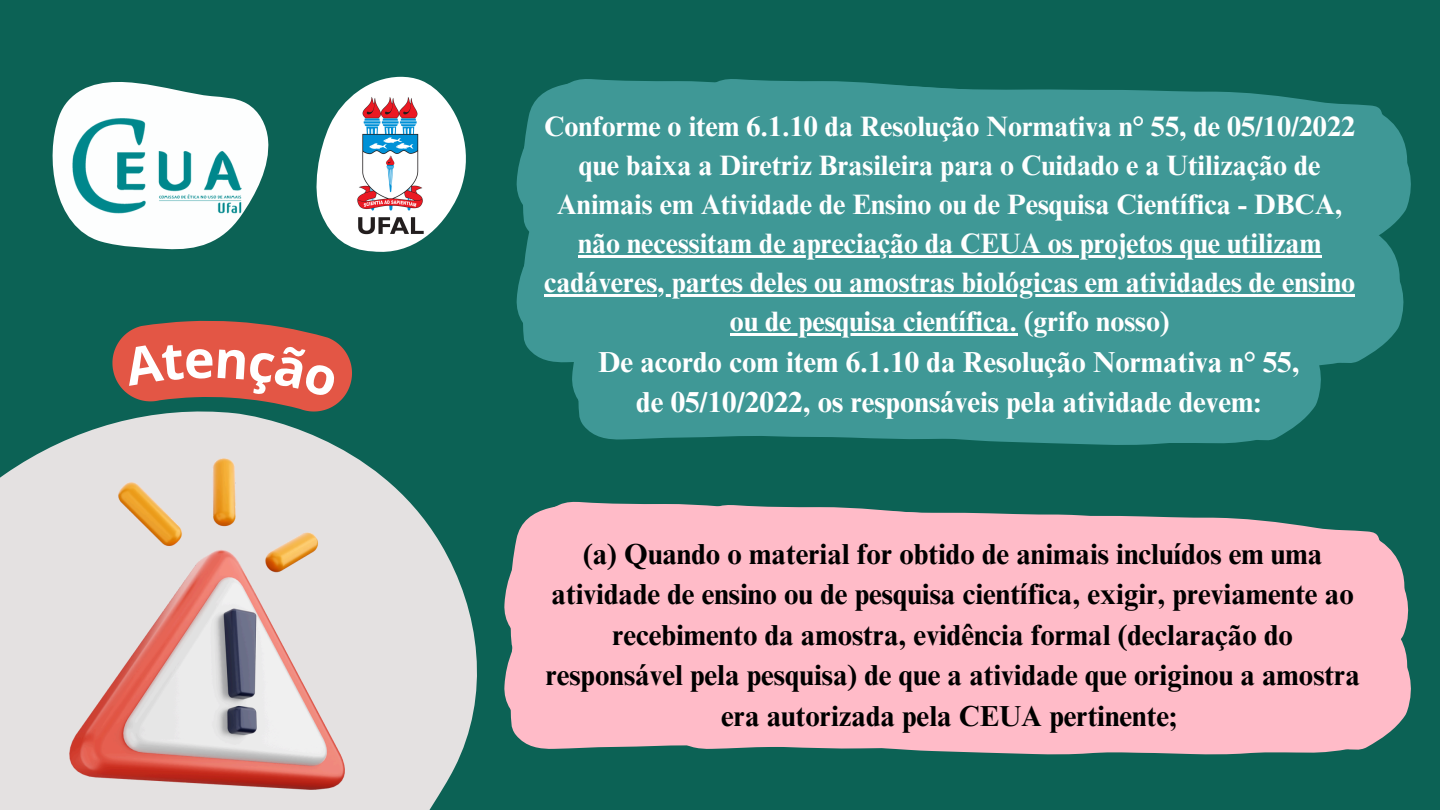
<style>
.page{position:relative;width:1440px;height:810px;background:#0c6255}
.page>*{position:absolute;margin:0;border:0;box-sizing:border-box;transform-origin:0 0}
.t1{font:700 28.9px/40.5px "Times NRMT Pro";color:#000;text-align:center}
.t2{font:700 28.9px/40.5px "Times NRMT Pro";color:#fff;text-align:center}
.t3{font:700 28.1px/39px "Times NRMT Pro";color:#fff;text-align:center}
</style>
<div class="page">
<svg style="left:1263px;top:738px;width:119px;height:15px;background:#d4abb3"></svg>
<svg style="left:785px;top:738px;width:478px;height:17px;fill:#ffbbc8"></svg>
<svg style="left:1260px;top:520px;width:151px;height:198px;background:#e8b2bd"></svg>
<div style="left:785px;top:715px;width:475px;height:12px;background:#ffbbc8"></div>
<div style="left:785px;top:507px;width:478px;height:208px;background:#ffbbc8"></div>
<svg style="left:1330px;top:312px;width:73px;height:52px;fill:#3f9896"></svg>
<div style="left:785px;top:312px;width:545px;height:133px;background:#3f9896"></div>
<svg style="left:1275px;top:95px;width:136px;height:197px;background:#39918e"></svg>
<div style="left:785px;top:304px;width:483px;height:8px;background:#3f9896"></div>
<svg style="left:785px;top:292px;width:487px;height:12px;background:#51a1a0"></svg>
<div style="left:516px;top:79px;width:759px;height:213px;background:#3f9896"></div>
<svg style="left:0;top:214px;width:785px;height:596px"></svg>
<img style="left:69px;top:459px;width:275px;height:331px">
<hr style="left:578px;top:255px;width:743px;height:2px;background:#fff">
<hr style="left:544px;top:294px;width:811px;height:2px;background:#fff">
<hr style="left:730px;top:333px;width:287px;height:2px;background:#fff">
<svg style="left:34px;top:82px;width:247px;height:186px"></svg>
<img style="left:39px;top:109px;width:236px;height:125px">
<img style="left:316px;top:77px;width:150px;height:175px">
<svg style="left:110px;top:314px;width:245px;height:100px"></svg>
<p class="t3" style="left:544px;top:111px;width:812px">Conforme o item 6.1.10 da Resolução Normativa n° 55, de 05/10/2022 que baixa a Diretriz Brasileira para o Cuidado e a Utilização de<br>Animais em Atividade de Ensino ou de Pesquisa Científica - DBCA,</p>
<p class="t3" style="left:578px;top:228px;width:745px">não necessitam de apreciação da CEUA os projetos que utilizam</p>
<p class="t3" style="left:544px;top:267px;width:812px">cadáveres, partes deles ou amostras biológicas em atividades de ensino</p>
<p class="t3" style="left:730px;top:306px;width:441px">ou de pesquisa científica. (grifo nosso)</p>
<p class="t2" style="left:598px;top:345px;width:703px">De acordo com item 6.1.10 da Resolução Normativa n° 55, de 05/10/2022, os responsáveis pela atividade devem:</p>
<p class="t1" style="left:546px;top:537px;width:816px">(a) Quando o material for obtido de animais incluídos em uma atividade de ensino ou de pesquisa científica, exigir, previamente ao recebimento da amostra, evidência formal (declaração do responsável pela pesquisa) de que a atividade que originou a amostra era autorizada pela CEUA pertinente;</p>
</div>
